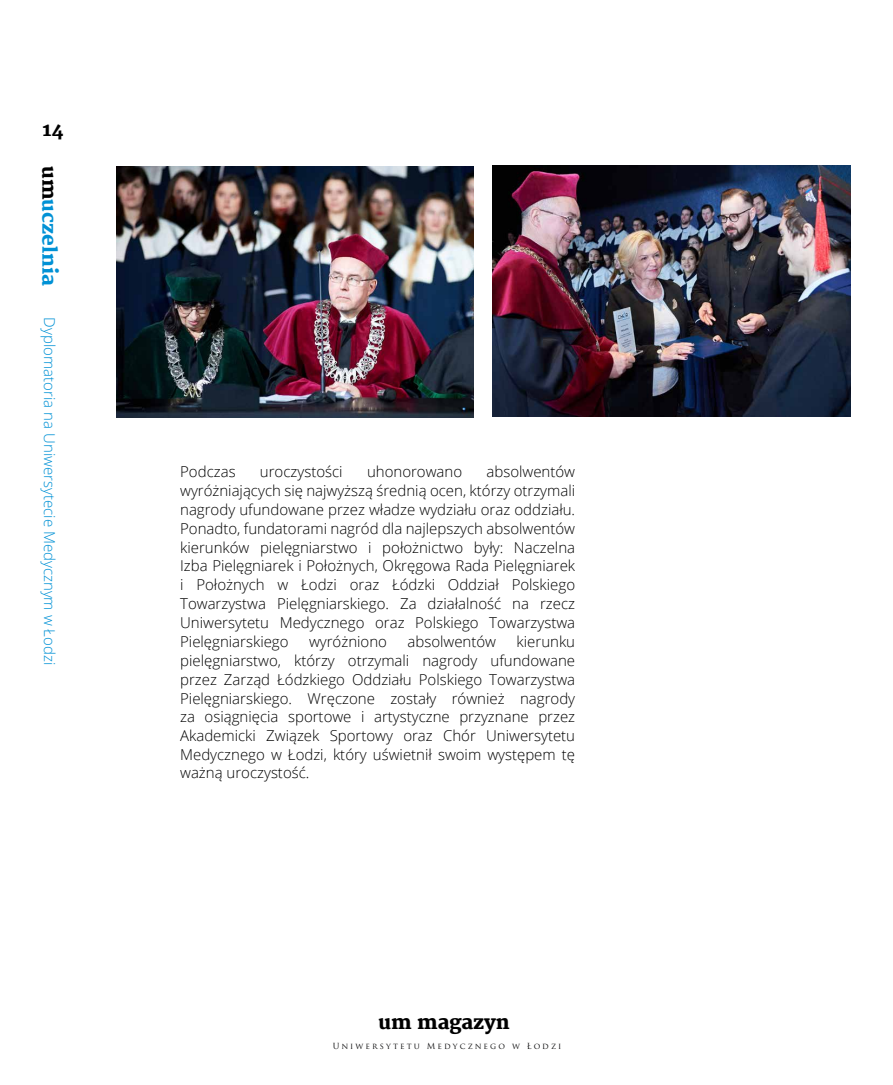
<style>
.page{position:relative;width:893px;height:1085px;background:#fff}
.page>*{position:absolute;margin:0;border:0;box-sizing:border-box;transform-origin:0 0}
.t1{font:800 19.5px "Merriweather";color:#0091d5}
.t2{font:800 19.5px "Merriweather";color:#000}
.t3{font:800 18.45px "Merriweather";color:#000}
.t4{font:300 15px/18.9px "Open Sans";color:#000;text-align:justify}
.t5{font:300 15px "Open Sans";color:#0091d5}
.t6{font:8.25px "Trajan Pro";letter-spacing:.26em;color:#0a0a0b}
.s1{color:#000}
</style>
<div class="page">
<img style="left:493px;top:166px;width:357px;height:251px">
<img style="left:116px;top:166px;width:358px;height:251px">
<p class="t3" style="left:43px;top:119px;width:22px">14</p>
<h1 class="t1" style="left:61px;top:166px;width:121px;rotate:90deg"><span class="s1">um</span>uczelnia</h1>
<p class="t5" style="left:60px;top:317px;width:349px;rotate:90deg">Dyplomatoria na Uniwersytecie Medycznym w Łodzi</p>
<p class="t4" style="left:180px;top:461px;width:396px;text-indent:306px">absolwentów wyróżniających się najwyższą średnią ocen, którzy otrzymali nagrody ufundowane przez władze wydziału oraz oddziału.<br>Ponadto, fundatorami nagród dla najlepszych absolwentów kierunków pielęgniarstwo i położnictwo były: Naczelna Izba Pielęgniarek i Położnych, Okręgowa Rada Pielęgniarek i Położnych w Łodzi oraz Łódzki Oddział Polskiego Towarzystwa Pielęgniarskiego. Za działalność na rzecz Uniwersytetu Medycznego oraz Polskiego Towarzystwa Pielęgniarskiego</p>
<p class="t4" style="left:180px;top:461px;width:57px">Podczas</p>
<p class="t4" style="left:260px;top:461px;width:84px">uroczystości</p>
<p class="t4" style="left:367px;top:461px;width:97px">uhonorowano</p>
<p class="t4" style="left:309px;top:631px;width:79px">wyróżniono</p>
<p class="t4" style="left:407px;top:631px;width:90px">absolwentów</p>
<p class="t4" style="left:180px;top:631px;width:396px;text-indent:336px">kierunku pielęgniarstwo, którzy otrzymali nagrody ufundowane przez Zarząd Łódzkiego Oddziału Polskiego Towarzystwa Pielęgniarskiego. Wręczone zostały również nagrody za osiągnięcia sportowe i artystyczne przyznane przez Akademicki Związek Sportowy oraz Chór Uniwersytetu Medycznego w Łodzi, który uświetnił swoim występem tę ważną uroczystość.</p>
<h1 class="t2" style="left:378px;top:1010px;width:133px">um magazyn</h1>
<p class="t6" style="left:333px;top:1040px;width:230px">Uniwersytetu Medycznego w Łodzi</p>
</div>
